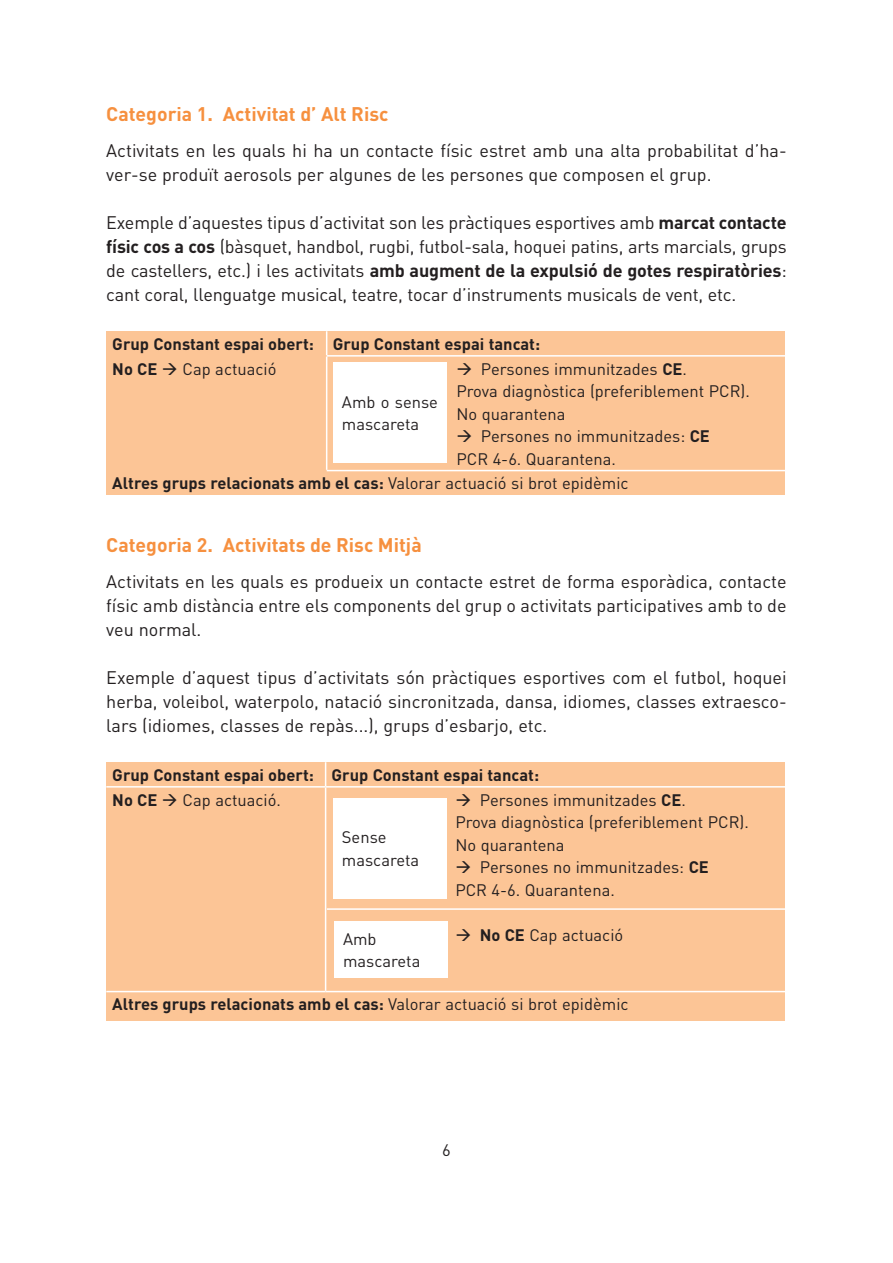
<style>
.page{position:relative;width:893px;height:1263px;background:#fff}
.page>*{position:absolute;margin:0;border:0;box-sizing:border-box;transform-origin:0 0}
.t1{font:700 19.5px "DINOT";color:#f6903f}
.t2{font:18px/24px "DINOT";color:#231f20;text-align:justify}
.t3{font:16.5px/22.5px "DINOT";color:#231f20}
.t4{font:700 16.5px/24.8px "DINOT";color:#231f20}
.s1{font-weight:700}
.s2{font-weight:400}
</style>
<div class="page">
<div style="left:106px;top:331px;width:221px;height:25px;background:#fcc596"></div>
<div style="left:327px;top:331px;width:458px;height:25px;background:#fcc596"></div>
<div style="left:106px;top:356px;width:221px;height:115px;background:#fcc596"></div>
<div style="left:327px;top:356px;width:458px;height:115px;background:#fcc596"></div>
<div style="left:106px;top:471px;width:679px;height:24px;background:#fcc596"></div>
<svg style="left:326px;top:331px;width:1px;height:24px"></svg>
<hr style="left:326px;top:357px;width:1px;height:113px;background:#fff">
<hr style="left:327px;top:470px;width:458px;height:1px;background:#fff">
<hr style="left:327px;top:355px;width:458px;height:2px;background:#fff">
<div style="left:333px;top:362px;width:113px;height:101px;background:#fff"></div>
<div style="left:106px;top:762px;width:220px;height:25px;background:#fcc596"></div>
<div style="left:326px;top:762px;width:459px;height:25px;background:#fcc596"></div>
<div style="left:106px;top:787px;width:220px;height:204px;background:#fcc596"></div>
<div style="left:326px;top:787px;width:459px;height:204px;background:#fcc596"></div>
<div style="left:106px;top:991px;width:679px;height:30px;background:#fcc596"></div>
<hr style="left:106px;top:991px;width:220px;height:1px;background:#fff">
<hr style="left:326px;top:991px;width:459px;height:1px;background:#fff">
<svg style="left:325px;top:762px;width:1px;height:24px"></svg>
<hr style="left:325px;top:787px;width:1px;height:204px;background:#fff">
<hr style="left:106px;top:786px;width:220px;height:1px;background:#fff">
<hr style="left:326px;top:786px;width:459px;height:1px;background:#fff">
<hr style="left:327px;top:908px;width:458px;height:2px;background:#fff">
<div style="left:333px;top:798px;width:113px;height:101px;background:#fff"></div>
<div style="left:334px;top:922px;width:114px;height:56px;background:#fff"></div>
<h2 class="t1" style="left:106px;top:101px;width:284px">Categoria 1. Activitat d’ Alt Risc</h2>
<p class="t2" style="left:106px;top:138px;width:682px">Activitats en les quals hi ha un contacte físic estret amb una alta probabilitat d’ha&shy;ver-se produït aerosols per algunes de les persones que composen el grup.</p>
<p class="t2" style="left:106px;top:210px;width:682px">Exemple d’aquestes tipus d’activitat son les pràctiques esportives amb <span class="s1">marcat contacte físic cos a cos</span> (bàsquet, handbol, rugbi, futbol-sala, hoquei patins, arts marcials, grups de castellers, etc. ) i les activitats <span class="s1">amb augment de la expulsió de gotes respiratòries</span>: cant coral, llenguatge musical, teatre, tocar d’instruments musicals de vent, etc.</p>
<p class="t4" style="left:112px;top:331px;width:429px">Grup Constant espai obert: Grup Constant espai tancat:<br>No CE → <span class="s2">Cap actuació</span></p>
<p class="t3" style="left:456px;top:357px;width:295px">→ Persones immunitzades <span class="s1">CE</span> .<br>Prova diagnòstica (preferiblement PCR) .<br>No quarantena</p>
<p class="t3" style="left:456px;top:425px;width:255px">→ Persones no immunitzades: <span class="s1">CE<br></span>PCR 4-6 . Quarantena .</p>
<p class="t4" style="left:112px;top:470px;width:518px">Altres grups relacionats amb el cas: <span class="s2">Valorar actuació si brot epidèmic</span></p>
<p class="t3" style="left:342px;top:390px;width:98px">Amb o sense mascareta</p>
<h2 class="t1" style="left:106px;top:532px;width:317px">Categoria 2. Activitats de Risc Mitjà</h2>
<p class="t2" style="left:106px;top:569px;width:682px">Activitats en les quals es produeix un contacte estret de forma esporàdica, contacte físic amb distància entre els components del grup o activitats participatives amb to de veu normal.</p>
<p class="t2" style="left:106px;top:665px;width:682px">Exemple d’aquest tipus d’activitats són pràctiques esportives com el futbol, hoquei herba, voleibol, waterpolo, natació sincronitzada, dansa, idiomes, classes extraesco&shy;lars (idiomes, classes de repàs...), grups d’esbarjo, etc.</p>
<p class="t4" style="left:112px;top:762px;width:428px">Grup Constant espai obert: Grup Constant espai tancat:<br>No CE → <span class="s2">Cap actuació .</span></p>
<p class="t3" style="left:455px;top:788px;width:295px">→ Persones immunitzades <span class="s1">CE</span> .<br>Prova diagnòstica (preferiblement PCR) .<br>No quarantena</p>
<p class="t3" style="left:455px;top:855px;width:255px">→ Persones no immunitzades: <span class="s1">CE<br></span>PCR 4-6 . Quarantena .</p>
<p class="t3" style="left:455px;top:923px;width:169px">→ <span class="s1">No CE</span> Cap actuació</p>
<p class="t3" style="left:342px;top:826px;width:79px">Sense mascareta</p>
<p class="t3" style="left:343px;top:927px;width:79px">Amb mascareta</p>
<p class="t4" style="left:112px;top:991px;width:518px">Altres grups relacionats amb el cas: <span class="s2">Valorar actuació si brot epidèmic</span></p>
<p class="t3" style="left:442px;top:1138px;width:10px">6</p>
</div>
